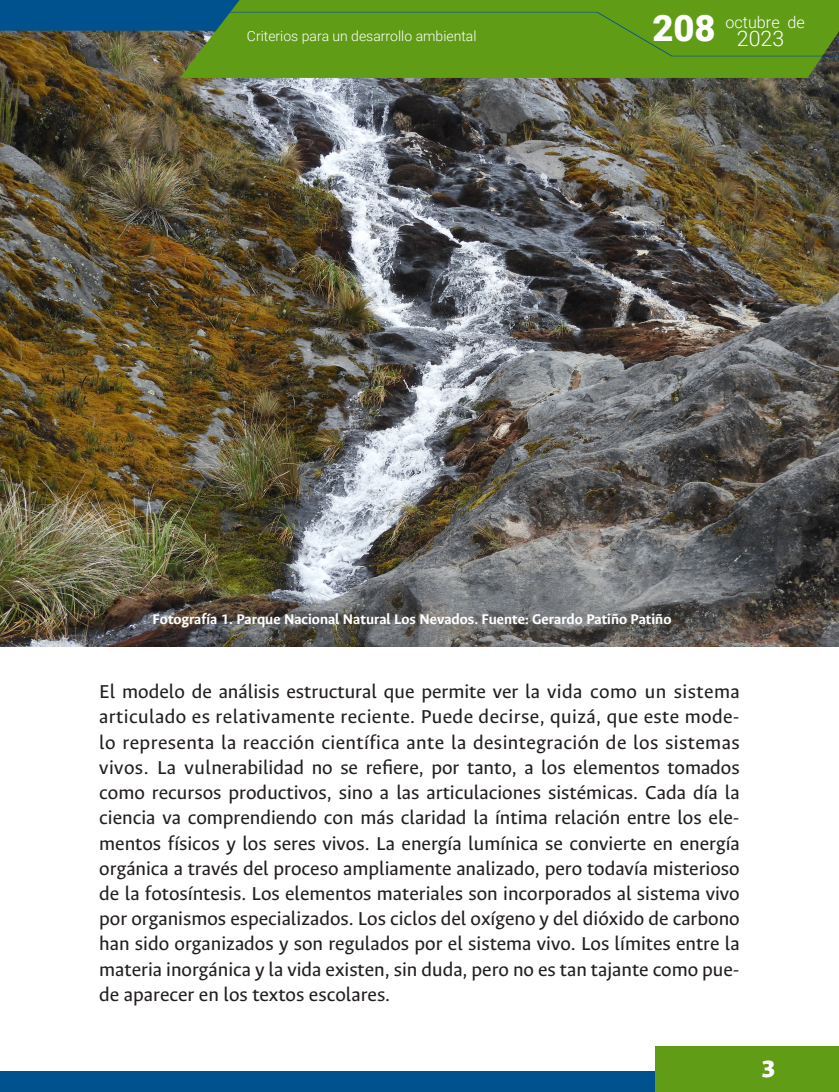
<style>
.page{position:relative;width:839px;height:1092px;background:#fff}
.page>*{position:absolute;margin:0;border:0;box-sizing:border-box;transform-origin:0 0}
.t1{font:900 36.4px "Roboto";color:#fff}
.t2{font:900 26.25px "Ancizar Sans";color:#fff}
.t3{font:300 21.35px "Roboto";color:#fff}
.texto{font:21px/25.2px "Ancizar Sans";color:#231f20;text-align:justify}
.t4{font:300 16.28px "Roboto";color:#fff}
.figura{font:700 15.75px "Ancizar Sans";color:#fff}
.t5{font:300 14px "Roboto";color:#fff}
</style>
<div class="page">
<img style="left:0;top:56px;width:838px;height:590px">
<div style="left:0;top:1071px;width:812px;height:20px;background:#00528f"></div>
<div style="left:0;top:0;width:180px;height:12px;background:#00528f"></div>
<svg style="left:180px;top:0;width:658px;height:78px;background:#5c961c"></svg>
<svg style="left:0;top:12px;width:838px;height:44px;background:#56892a"></svg>
<div style="left:655px;top:1046px;width:183px;height:45px;background:#619c17"></div>
<h1 class="t1" style="left:652px;top:2px;width:65px">208</h1>
<p class="t4" style="left:725px;top:11px;width:81px">octubre de</p>
<p class="t4" style="left:728px;top:14px;width:81px">octubre de</p>
<p class="t5" style="left:247px;top:26px;width:231px">Criterios para un desarrollo ambiental</p>
<p class="t3" style="left:736px;top:24px;width:49px">2023</p>
<p class="t5" style="left:250px;top:30px;width:231px">Criterios para un desarrollo ambiental</p>
<p class="t3" style="left:739px;top:27px;width:49px">2023</p>
<p class="figura" style="left:153px;top:610px;width:520px">Fotografía 1. Parque Nacional Natural Los Nevados. Fuente: Gerardo Patiño Patiño</p>
<p class="texto" style="left:99px;top:679px;width:641px">El modelo de análisis estructural que permite ver la vida como un sistema articulado es relativamente reciente. Puede decirse, quizá, que este mode&shy;lo representa la reacción científica ante la desintegración de los sistemas vivos. La vulnerabilidad no se refiere, por tanto, a los elementos tomados como recursos productivos, sino a las articulaciones sistémicas. Cada día la ciencia va comprendiendo con más claridad la íntima relación entre los ele&shy;mentos físicos y los seres vivos. La energía lumínica se convierte en energía orgánica a través del proceso ampliamente analizado, pero todavía misterioso de la fotosíntesis. Los elementos materiales son incorporados al sistema vivo por organismos especializados. Los ciclos del oxígeno y del dióxido de carbono han sido organizados y son regulados por el sistema vivo. Los límites entre la materia inorgánica y la vida existen, sin duda, pero no es tan tajante como pue&shy;de aparecer en los textos escolares.</p>
<p class="t2" style="left:756px;top:1051px;width:16px">3</p>
<p class="t2" style="left:760px;top:1053px;width:16px">3</p>
</div>
